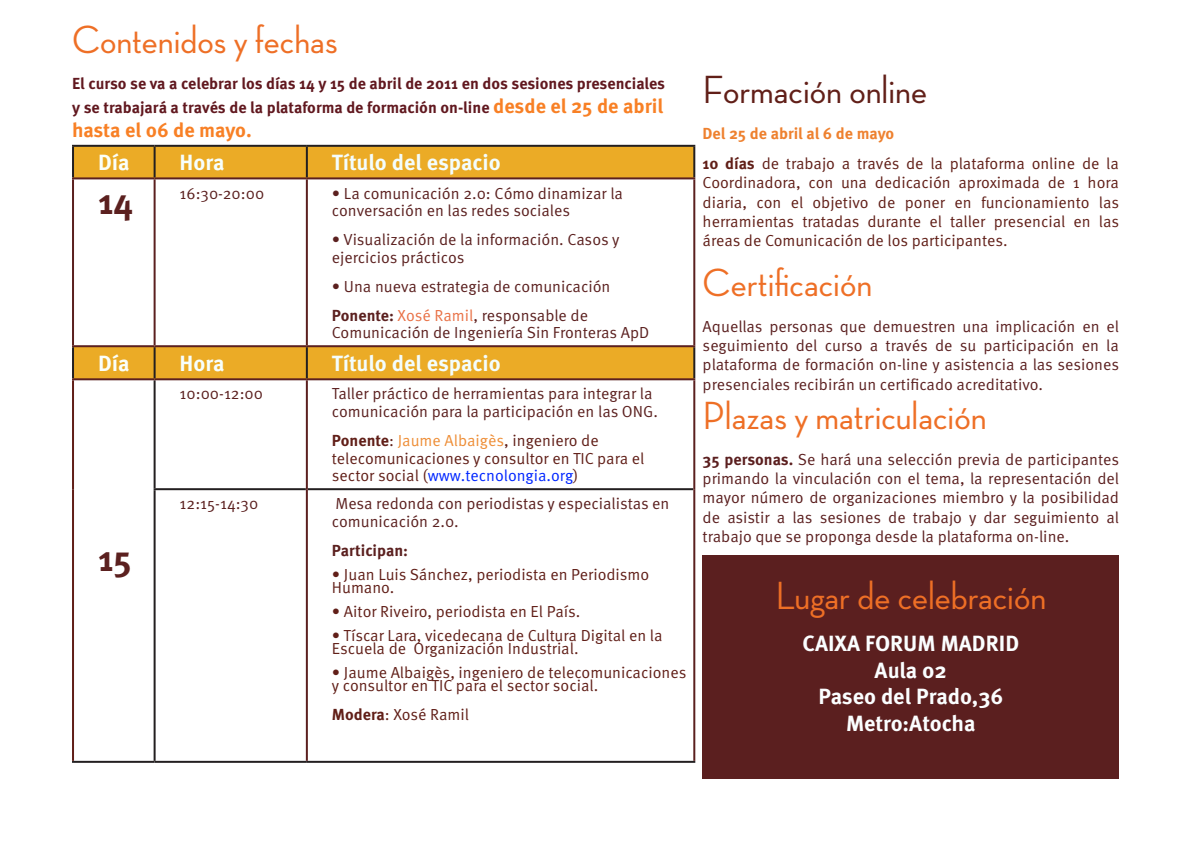
<style>
.page{position:relative;width:1191px;height:851px;background:#fff}
.page>*{position:absolute;margin:0;border:0;box-sizing:border-box;transform-origin:0 0}
.t1{font:500 40px "Neutra Disp";color:#ee6f26}
.t2{font:500 40px "Neutra Disp";color:#611f18}
.t3{font:700 36px "Meta Pro";color:#5b201f}
.t4{font:700 22px/26.4px "Meta Pro";color:#fbfeff;text-align:center}
.t5{font:700 22px "Meta Pro";color:#f4fdfc}
.t6{font:700 22px "Meta Pro";color:#f7fffd}
.t7{font:700 22px "Meta Pro";color:#fbfff9}
.t8{font:700 20px "Meta Pro";letter-spacing:-.005em;color:#f88025}
.t9{font:16px/12.8px "Meta Pro";color:#611f18}
.t10{font:16px/17.6px "Meta Pro";color:#5b201f}
.t11{font:16px/19.2px "Meta Pro";color:#5b1f1f;text-align:justify}
.t12{font:16px/19.2px "Meta Pro";color:#5b2020;text-align:justify}
.t13{font:700 16px/24px "Meta Pro";color:#61181f}
.t14{font:700 16px "Meta Pro";color:#5b201f}
.s1{font-size:20px;color:#f88025}
.s2{font-weight:700}
.s3{color:#e97247}
.s4{color:#ee8e37}
.s5{color:#0026ff}
.s6{font-weight:700;color:#ee812f}
</style>
<div class="page">
<div style="left:74px;top:147px;width:619px;height:30px;background:#ebab26"></div>
<div style="left:74px;top:347px;width:619px;height:31px;background:#ebab26"></div>
<hr style="left:72px;top:145px;width:83px;height:2px;background:#231f20">
<hr style="left:72px;top:147px;width:2px;height:30px;background:#231f20">
<hr style="left:155px;top:145px;width:152px;height:2px;background:#231f20">
<hr style="left:154px;top:147px;width:2px;height:30px;background:#231f20">
<hr style="left:307px;top:145px;width:388px;height:2px;background:#231f20">
<hr style="left:306px;top:147px;width:2px;height:30px;background:#231f20">
<hr style="left:693px;top:147px;width:2px;height:30px;background:#231f20">
<hr style="left:72px;top:347px;width:2px;height:31px;background:#231f20">
<hr style="left:154px;top:347px;width:2px;height:31px;background:#231f20">
<hr style="left:306px;top:347px;width:2px;height:31px;background:#231f20">
<hr style="left:693px;top:347px;width:2px;height:31px;background:#231f20">
<hr style="left:154px;top:380px;width:2px;height:108px;background:#231f20">
<hr style="left:154px;top:488px;width:152px;height:2px;background:#231f20">
<hr style="left:154px;top:490px;width:2px;height:270px;background:#231f20">
<hr style="left:308px;top:488px;width:385px;height:2px;background:#231f20">
<hr style="left:72px;top:760px;width:83px;height:2px;background:#231f20">
<hr style="left:155px;top:760px;width:152px;height:2px;background:#231f20">
<hr style="left:307px;top:760px;width:388px;height:2px;background:#231f20">
<hr style="left:72px;top:380px;width:2px;height:109px;background:#611f18">
<hr style="left:72px;top:489px;width:2px;height:271px;background:#611f18">
<hr style="left:72px;top:378px;width:83px;height:2px;background:#5b201f">
<hr style="left:155px;top:378px;width:152px;height:2px;background:#5b201f">
<hr style="left:307px;top:378px;width:388px;height:2px;background:#5b201f">
<hr style="left:306px;top:380px;width:2px;height:109px;background:#5b201f">
<hr style="left:693px;top:380px;width:2px;height:109px;background:#5b201f">
<hr style="left:306px;top:489px;width:2px;height:271px;background:#5b201f">
<hr style="left:693px;top:489px;width:2px;height:271px;background:#5b201f">
<hr style="left:72px;top:177px;width:83px;height:2px;background:#5b201f">
<hr style="left:72px;top:179px;width:2px;height:166px;background:#5b201f">
<hr style="left:155px;top:177px;width:152px;height:2px;background:#5b201f">
<hr style="left:154px;top:179px;width:2px;height:166px;background:#5b201f">
<hr style="left:307px;top:177px;width:388px;height:2px;background:#5b201f">
<hr style="left:306px;top:179px;width:2px;height:166px;background:#5b201f">
<hr style="left:693px;top:179px;width:2px;height:166px;background:#5b201f">
<hr style="left:72px;top:345px;width:83px;height:2px;background:#5b201f">
<hr style="left:155px;top:345px;width:152px;height:2px;background:#5b201f">
<hr style="left:307px;top:345px;width:388px;height:2px;background:#5b201f">
<div style="left:702px;top:555px;width:417px;height:223px;background:#5b1f1f"></div>
<h1 class="t1" style="left:72px;top:18px;width:267px">Contenidos y fechas</h1>
<p class="t13" style="left:72px;top:72px;width:594px">El curso se va a celebrar los días 14 y 15 de abril de 2011 en dos sesiones presenciales y se trabajará a través de la plataforma de formación on-line <span class="s1">desde el 25 de abril</span></p>
<p class="t8" style="left:72px;top:117px;width:181px">hasta el 06 de mayo.</p>
<h3 class="t7" style="left:98px;top:149px;width:33px">Día</h3>
<h3 class="t6" style="left:180px;top:149px;width:46px">Hora</h3>
<h3 class="t5" style="left:332px;top:149px;width:170px">Título del espacio</h3>
<h2 class="t3" style="left:98px;top:178px;width:37px">14</h2>
<p class="t10" style="left:180px;top:185px;width:86px">16:30-20:00</p>
<p class="t10" style="left:332px;top:185px;width:293px">• La comunicación 2.0: Cómo dinamizar la conversación en las redes sociales</p>
<p class="t10" style="left:332px;top:231px;width:289px">• Visualización de la información. Casos y ejercicios prácticos</p>
<p class="t10" style="left:332px;top:272px;width:280px;line-height:29px">• Una nueva estrategia de comunicación<br><span class="s2">Ponente:</span> <span class="s3">Xosé Ramil</span>, responsable de</p>
<p class="t10" style="left:332px;top:324px;width:319px">Comunicación de Ingeniería Sin Fronteras ApD</p>
<h3 class="t7" style="left:98px;top:349px;width:33px">Día</h3>
<h3 class="t6" style="left:180px;top:349px;width:46px">Hora</h3>
<h3 class="t5" style="left:332px;top:349px;width:170px">Título del espacio</h3>
<h2 class="t3" style="left:98px;top:535px;width:35px">15</h2>
<p class="t10" style="left:180px;top:385px;width:85px">10:00-12:00</p>
<p class="t10" style="left:332px;top:385px;width:327px">Taller práctico de herramientas para integrar la comunicación para la participación en las ONG.</p>
<p class="t9" style="left:332px;top:432px;width:314px;line-height:17.6px"><span class="s2">Ponente</span>: <span class="s4">Jaume Albaigès</span>, ingeniero de telecomunicaciones y consultor en TIC para el sector social (<span class="s5">www.tecnolongia.org</span>)</p>
<p class="t10" style="left:180px;top:495px;width:80px">12:15-14:30</p>
<p class="t10" style="left:332px;top:495px;width:339px">Mesa redonda con periodistas y especialistas en comunicación 2.0.</p>
<p class="t14" style="left:332px;top:540px;width:78px">Participan:</p>
<p class="t9" style="left:332px;top:568px;width:319px">• Juan Luis Sánchez, periodista en Periodismo<br>Humano.</p>
<p class="t9" style="left:332px;top:605px;width:250px">• Aitor Riveiro, periodista en El País.</p>
<p class="t9" style="left:332px;top:629px;width:332px">• Tíscar Lara, vicedecana de Cultura Digital en la<br>Escuela de Organización Industrial.</p>
<p class="t9" style="left:332px;top:666px;width:356px">• Jaume Albaigès, ingeniero de telecomunicaciones y consultor en TIC para el sector social.</p>
<p class="t9" style="left:332px;top:708px;width:139px"><span class="s2">Modera</span>: Xosé Ramil</p>
<h1 class="t2" style="left:702px;top:68px;width:226px">Formación online</h1>
<p class="t9" style="left:702px;top:118px;width:418px;line-height:30.6px"><span class="s6">Del 25 de abril al 6 de mayo<br></span><span class="s2">10 días</span> de trabajo a través de la plataforma online de la</p>
<p class="t9" style="left:702px;top:174px;width:418px;line-height:19.2px;text-align:justify">Coordinadora, con una dedicación aproximada de 1 hora diaria, con el objetivo de poner en funcionamiento las herramientas tratadas durante el taller presencial en las áreas de Comunicación de los participantes.</p>
<h1 class="t1" style="left:702px;top:260px;width:171px">Certificación</h1>
<p class="t12" style="left:702px;top:317px;width:418px">Aquellas personas que demuestren una implicación en el seguimiento del curso a través de su participación en la plataforma de formación on-line y asistencia a las sesiones presenciales recibirán un certificado acreditativo.</p>
<h1 class="t1" style="left:702px;top:393px;width:285px">Plazas y matriculación</h1>
<p class="t11" style="left:702px;top:450px;width:418px"><span class="s2">35 personas.</span> Se hará una selección previa de participantes primando la vinculación con el tema, la representación del mayor número de organizaciones miembro y la posibilidad de asistir a las sesiones de trabajo y dar seguimiento al trabajo que se proponga desde la plataforma on-line.</p>
<h1 class="t1" style="left:775px;top:573px;width:272px">Lugar de celebración</h1>
<h3 class="t4" style="left:802px;top:631px;width:218px">CAIXA FORUM MADRID<br>Aula 02<br>Paseo del Prado,36<br>Metro:Atocha</h3>
</div>
